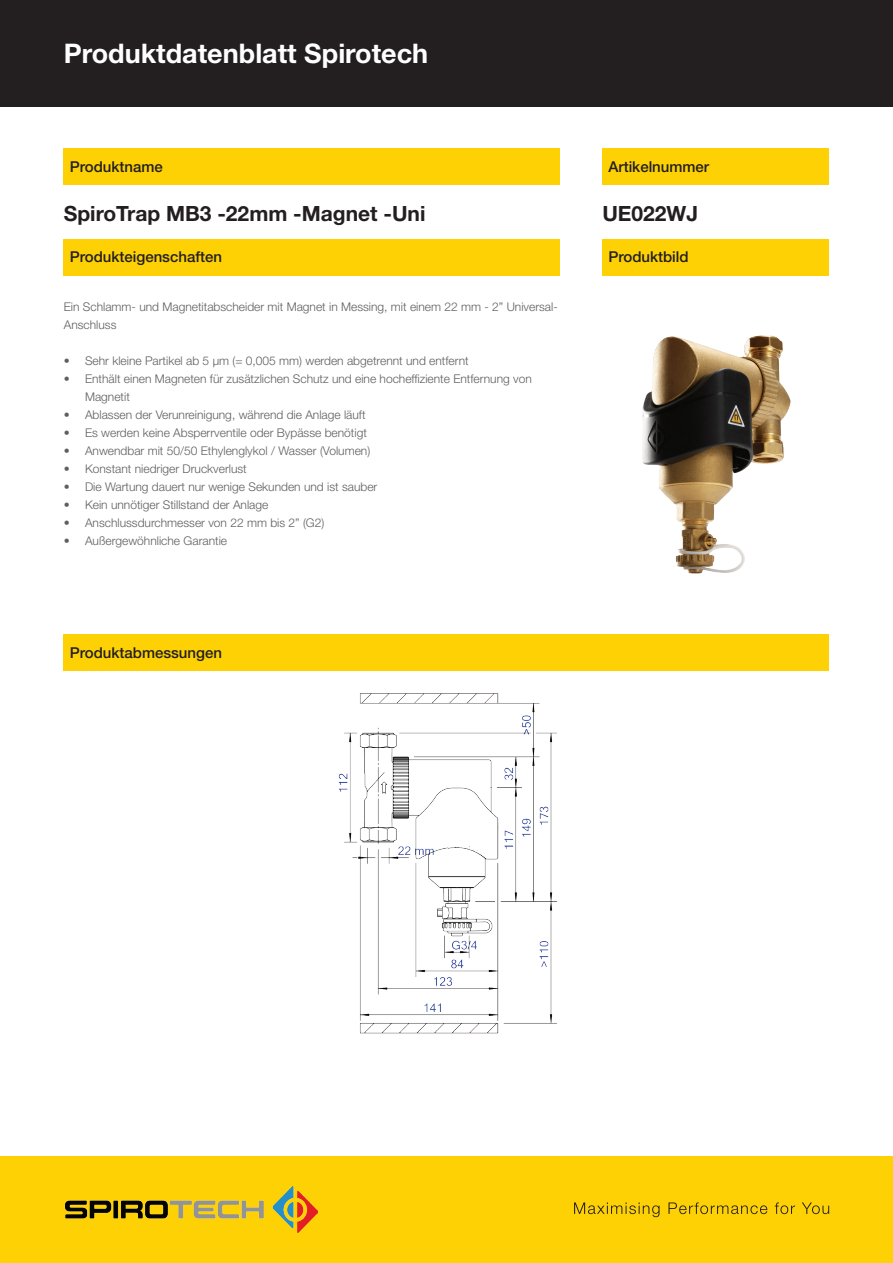
<style>
.page{position:relative;width:893px;height:1263px;background:#fff}
.page>*{position:absolute;margin:0;border:0;box-sizing:border-box;transform-origin:0 0}
.t1{font:700 27px "Helvetica Neue LT Pro";color:#fff}
.t2{font:700 21px "Helvetica Neue LT Pro";color:#231f20}
.t3{font:500 15px "Helvetica Neue LT Pro";color:#231f20}
.t4{font:300 12px/18px "Helvetica Neue LT Pro";color:#5f5f62}
</style>
<div class="page">
<div style="left:0;top:1157px;width:893px;height:106px;background:#fed105"></div>
<svg style="left:574px;top:1202px;width:255px;height:15px"></svg>
<img style="left:65px;top:1187px;width:252px;height:46px">
<div style="left:0;top:0;width:893px;height:106px;background:#231f20"></div>
<img style="left:338px;top:693px;width:219px;height:341px">
<div style="left:64px;top:635px;width:765px;height:36px;background:#fed105"></div>
<img style="left:642px;top:335px;width:149px;height:239px">
<div style="left:602px;top:239px;width:227px;height:36px;background:#fed105"></div>
<div style="left:64px;top:239px;width:496px;height:36px;background:#fed105"></div>
<div style="left:602px;top:149px;width:227px;height:36px;background:#fed105"></div>
<div style="left:64px;top:149px;width:496px;height:36px;background:#fed105"></div>
<h1 class="t1" style="left:64px;top:36px;width:366px">Produktdatenblatt Spirotech</h1>
<p class="t3" style="left:70px;top:158px;width:95px">Produktname</p>
<h2 class="t2" style="left:64px;top:200px;width:363px">SpiroTrap MB3 -22mm -Magnet -Uni</h2>
<p class="t3" style="left:70px;top:248px;width:154px">Produkteigenschaften</p>
<p class="t4" style="left:64px;top:297px;width:496px">Ein Schlamm- und Magnetitabscheider mit Magnet in Messing, mit einem 22 mm - 2” Universal-<br>Anschluss</p>
<p class="t4" style="left:64px;top:351px;width:407px">• Sehr kleine Partikel ab 5 μm (= 0,005 mm) werden abgetrennt und entfernt</p>
<p class="t4" style="left:85px;top:369px;width:448px;text-indent:-21px">• Enthält einen Magneten für zusätzlichen Schutz und eine hocheffiziente Entfernung von<br>Magnetit</p>
<p class="t4" style="left:64px;top:405px;width:303px">• Ablassen der Verunreinigung, während die Anlage läuft</p>
<p class="t4" style="left:64px;top:423px;width:305px">• Es werden keine Absperrventile oder Bypässe benötigt</p>
<p class="t4" style="left:64px;top:441px;width:308px">• Anwendbar mit 50/50 Ethylenglykol / Wasser (Volumen)</p>
<p class="t4" style="left:64px;top:459px;width:185px">• Konstant niedriger Druckverlust</p>
<p class="t4" style="left:64px;top:477px;width:315px">• Die Wartung dauert nur wenige Sekunden und ist sauber</p>
<p class="t4" style="left:64px;top:495px;width:206px">• Kein unnötiger Stillstand der Anlage</p>
<p class="t4" style="left:64px;top:513px;width:262px">• Anschlussdurchmesser von 22 mm bis 2” (G2)</p>
<p class="t4" style="left:64px;top:531px;width:165px">• Außergewöhnliche Garantie</p>
<p class="t3" style="left:70px;top:644px;width:154px">Produktabmessungen</p>
<p class="t3" style="left:608px;top:158px;width:102px">Artikelnummer</p>
<h2 class="t2" style="left:602px;top:200px;width:97px">UE022WJ</h2>
<p class="t3" style="left:608px;top:248px;width:82px">Produktbild</p>
</div>
